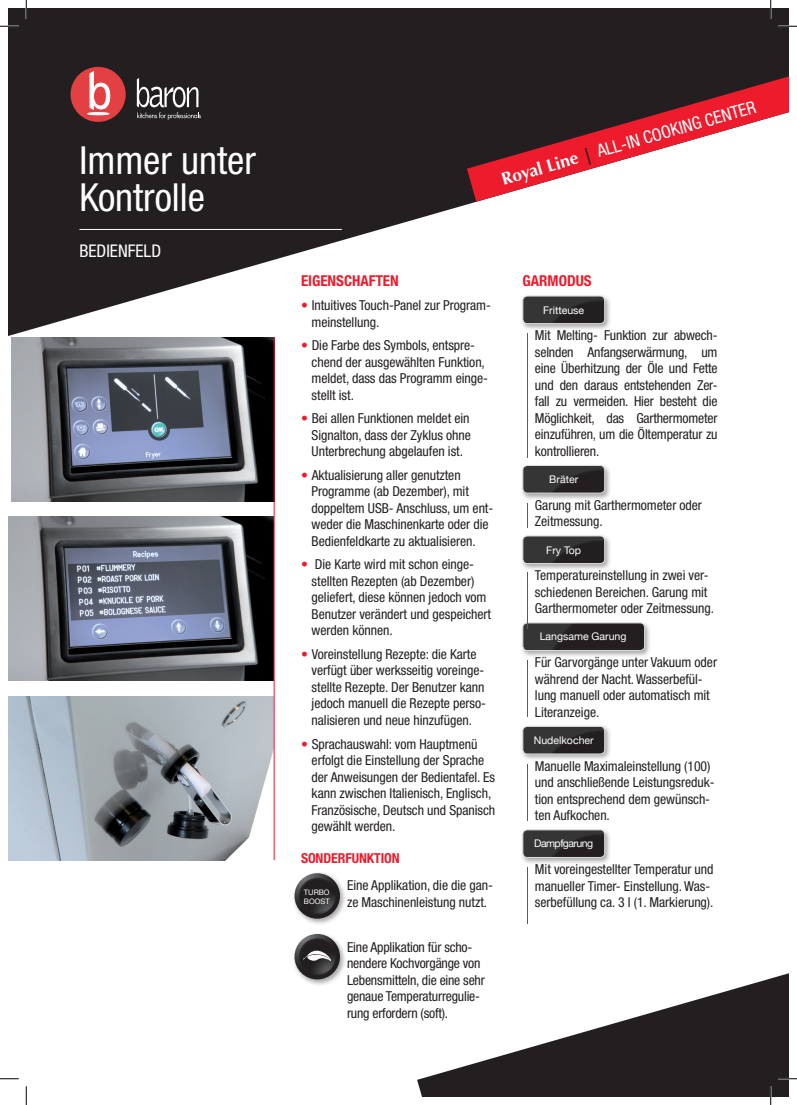
<style>
.page{position:relative;width:797px;height:1105px;background:#fff}
.page>*{position:absolute;margin:0;border:0;box-sizing:border-box;transform-origin:0 0}
.t1{font:condensed 38.75px/37.5px "Helvetica Neue";color:#fff}
.t2{font:condensed 17.5px "Helvetica Neue";color:#fff}
.t3{font:700 condensed 15px "Helvetica Neue";color:#ee1b2d}
.t4{font:condensed 13.75px/16.5px "Helvetica Neue";letter-spacing:-.005em;color:#231f20}
.t5{font:700 condensed 13.75px "Helvetica Neue";letter-spacing:-.005em;color:#ee1b2d}
.t6{font:10.5px "Helvetica Neue";color:#fff}
.t7{font:10.5px "Helvetica Neue";letter-spacing:-.05em;color:#fff}
.t8{font:7.5px/9px "Helvetica Neue";color:#fff}
.s1{font-family:"Optima";font-weight:700;font-stretch:normal}
.s2{font-family:"Optima";font-weight:700;font-stretch:normal;color:#231f20}
.s3{color:#ee1b2d}
</style>
<div class="page">
<svg style="left:9px;top:9px;width:467px;height:327px;fill:#231f20"></svg>
<div style="left:71px;top:67px;width:55px;height:55px;background:#e24043;border-radius:50%"></div>
<svg style="left:87px;top:71px;width:23px;height:44px"></svg>
<svg style="left:137px;top:78px;width:64px;height:42px;background:#555253"></svg>
<svg style="left:417px;top:820px;width:371px;height:276px"></svg>
<svg style="left:467px;top:9px;width:321px;height:193px;fill:#231f20"></svg>
<img style="left:9px;top:517px;width:264px;height:164px">
<img style="left:12px;top:337px;width:262px;height:164px">
<img style="left:9px;top:696px;width:264px;height:164px">
<hr style="left:274px;top:337px;width:1px;height:523px;background:#ee1b2d">
<div style="left:520px;top:294px;width:91px;height:38px;background:#231f20;opacity:.4"></div>
<svg style="left:523px;top:296px;width:81px;height:28px;background:#2e2c2d"></svg>
<div style="left:522px;top:296px;width:83px;height:28px;border:1px solid #dcdddf;border-radius:4px"></div>
<div style="left:520px;top:463px;width:91px;height:38px;background:#231f20;opacity:.4"></div>
<svg style="left:523px;top:465px;width:81px;height:28px;background:#2f2c2d"></svg>
<div style="left:522px;top:465px;width:83px;height:28px;border:1px solid #dcdddf;border-radius:4px"></div>
<div style="left:520px;top:534px;width:91px;height:37px;background:#231f20;opacity:.4"></div>
<svg style="left:523px;top:536px;width:81px;height:26px;background:#2e2c2d"></svg>
<div style="left:522px;top:536px;width:83px;height:28px;border:1px solid #dcdddf;border-radius:4px"></div>
<div style="left:520px;top:621px;width:131px;height:37px;background:#231f20;opacity:.4"></div>
<svg style="left:523px;top:623px;width:121px;height:26px;background:#292627"></svg>
<div style="left:522px;top:623px;width:123px;height:28px;border:1px solid #dcdddf;border-radius:4px"></div>
<div style="left:520px;top:724px;width:91px;height:38px;background:#231f20;opacity:.4"></div>
<svg style="left:523px;top:726px;width:81px;height:28px;background:#2f2c2d"></svg>
<div style="left:522px;top:726px;width:83px;height:28px;border:1px solid #dcdddf;border-radius:4px"></div>
<div style="left:520px;top:828px;width:91px;height:37px;background:#231f20;opacity:.4"></div>
<svg style="left:523px;top:830px;width:81px;height:26px;background:#2e2c2d"></svg>
<div style="left:522px;top:830px;width:83px;height:28px;border:1px solid #dcdddf;border-radius:4px"></div>
<hr style="left:527px;top:333px;width:1px;height:124px;background:#ee1b2d">
<svg style="left:527px;top:503px;width:1px;height:25px"></svg>
<hr style="left:527px;top:572px;width:1px;height:57px;background:#ee1b2d">
<hr style="left:527px;top:660px;width:1px;height:57px;background:#ee1b2d">
<hr style="left:527px;top:764px;width:1px;height:56px;background:#ee1b2d">
<hr style="left:527px;top:867px;width:1px;height:57px;background:#ee1b2d">
<hr style="left:79px;top:229px;width:263px;height:1px;background:#fff">
<div style="left:292px;top:871px;width:55px;height:55px;background:#231f20;opacity:.4"></div>
<svg style="left:294px;top:873px;width:46px;height:46px"></svg>
<svg style="left:299px;top:877px;width:37px;height:37px"></svg>
<div style="left:292px;top:932px;width:55px;height:55px;background:#231f20;opacity:.4"></div>
<svg style="left:294px;top:934px;width:46px;height:45px"></svg>
<svg style="left:299px;top:938px;width:37px;height:37px"></svg>
<svg style="left:303px;top:950px;width:28px;height:12px"></svg>
<svg style="left:0;top:25px;width:19px;height:2px"></svg>
<svg style="left:778px;top:25px;width:19px;height:2px"></svg>
<svg style="left:0;top:1078px;width:19px;height:1px"></svg>
<svg style="left:778px;top:1078px;width:19px;height:1px"></svg>
<svg style="left:25px;top:0;width:2px;height:19px"></svg>
<svg style="left:25px;top:1086px;width:2px;height:19px"></svg>
<svg style="left:770px;top:0;width:1px;height:19px"></svg>
<svg style="left:770px;top:1086px;width:1px;height:19px"></svg>
<h1 class="t1" style="left:79px;top:141px;width:178px">Immer unter<br>Kontrolle</h1>
<p class="t2" style="left:79px;top:241px;width:83px">BEDIENFELD</p>
<p class="t2" style="left:499px;top:169px;width:265px;rotate:-16deg"><span class="s1">Royal Line</span> <span class="s2">|</span> ALL-IN COOKING CENTER</p>
<p class="t3" style="left:301px;top:272px;width:99px">EIGENSCHAFTEN</p>
<p class="t4" style="left:311px;top:297px;width:181px;text-indent:-11px"><span class="s3">•</span> Intuitives Touch-Panel zur Program&shy;meinstellung.</p>
<p class="t4" style="left:311px;top:337px;width:178px;text-indent:-11px"><span class="s3">•</span> Die Farbe des Symbols, entspre&shy;chend der ausgewählten Funktion, meldet, dass das Programm einge&shy;stellt ist.</p>
<p class="t4" style="left:311px;top:410px;width:161px;text-align:justify;text-indent:-11px"><span class="s3">•</span> Bei allen Funktionen meldet ein Signalton, dass der Zyklus ohne Unterbrechung abgelaufen ist.</p>
<p class="t4" style="left:311px;top:467px;width:183px;text-indent:-11px"><span class="s3">•</span> Aktualisierung aller genutzten Programme (ab Dezember), mit doppeltem USB- Anschluss, um ent&shy;weder die Maschinenkarte oder die Bedienfeldkarte zu aktualisieren.</p>
<p class="t4" style="left:311px;top:556px;width:181px;text-indent:-11px"><span class="s3">•</span> Die Karte wird mit schon einge&shy;stellten Rezepten (ab Dezember) geliefert, diese können jedoch vom<br>Benutzer verändert und gespeichert werden können.</p>
<p class="t4" style="left:311px;top:646px;width:176px;text-indent:-11px"><span class="s3">•</span> Voreinstellung Rezepte: die Karte verfügt über werksseitig voreinge&shy;stellte Rezepte. Der Benutzer kann jedoch manuell die Rezepte perso&shy;nalisieren und neue hinzufügen.</p>
<p class="t4" style="left:311px;top:735px;width:185px;text-indent:-11px"><span class="s3">•</span> Sprachauswahl: vom Hauptmenü erfolgt die Einstellung der Sprache der Anweisungen der Bedientafel. Es kann zwischen Italienisch, Englisch,<br>Französische, Deutsch und Spanisch gewählt werden.</p>
<p class="t5" style="left:301px;top:850px;width:100px">SONDERFUNKTION</p>
<p class="t4" style="left:347px;top:877px;width:147px">Eine Applikation, die die gan&shy;ze Maschinenleistung nutzt.</p>
<p class="t4" style="left:347px;top:938px;width:139px">Eine Applikation für scho&shy;nendere Kochvorgänge von<br>Lebensmitteln, die eine sehr genaue Temperaturregulie&shy;rung erfordern (soft).</p>
<p class="t8" style="left:304px;top:888px;width:27px">TURBO<br>BOOST</p>
<p class="t3" style="left:522px;top:272px;width:70px">GARMODUS</p>
<p class="t6" style="left:543px;top:302px;width:42px">Fritteuse</p>
<p class="t4" style="left:535px;top:327px;width:184px;text-align:justify">Mit Melting- Funktion zur abwech&shy;selnden Anfangserwärmung, um eine Überhitzung der Öle und Fette und den daraus entstehenden Zer&shy;fall zu vermeiden. Hier besteht die Möglichkeit, das Garthermometer einzuführen, um die Öltemperatur zu kontrollieren.</p>
<p class="t6" style="left:549px;top:472px;width:30px">Bräter</p>
<p class="t4" style="left:535px;top:497px;width:168px">Garung mit Garthermometer oder<br>Zeitmessung.</p>
<p class="t6" style="left:546px;top:542px;width:36px">Fry Top</p>
<p class="t4" style="left:535px;top:567px;width:181px">Temperatureinstellung in zwei ver&shy;schiedenen Bereichen. Garung mit<br>Garthermometer oder Zeitmessung.</p>
<p class="t6" style="left:539px;top:629px;width:88px">Langsame Garung</p>
<p class="t4" style="left:535px;top:654px;width:183px">Für Garvorgänge unter Vakuum oder während der Nacht. Wasserbefül&shy;lung manuell oder automatisch mit<br>Literanzeige.</p>
<p class="t6" style="left:534px;top:733px;width:61px">Nudelkocher</p>
<p class="t4" style="left:535px;top:757px;width:181px">Manuelle Maximaleinstellung (100) und anschließende Leistungsreduk&shy;tion entsprechend dem gewünsch&shy;ten Aufkochen.</p>
<p class="t7" style="left:534px;top:836px;width:61px">Dampfgarung</p>
<p class="t4" style="left:535px;top:861px;width:180px">Mit voreingestellter Temperatur und manueller Timer- Einstellung. Was&shy;serbefüllung ca. 3 l (1. Markierung).</p>
</div>
